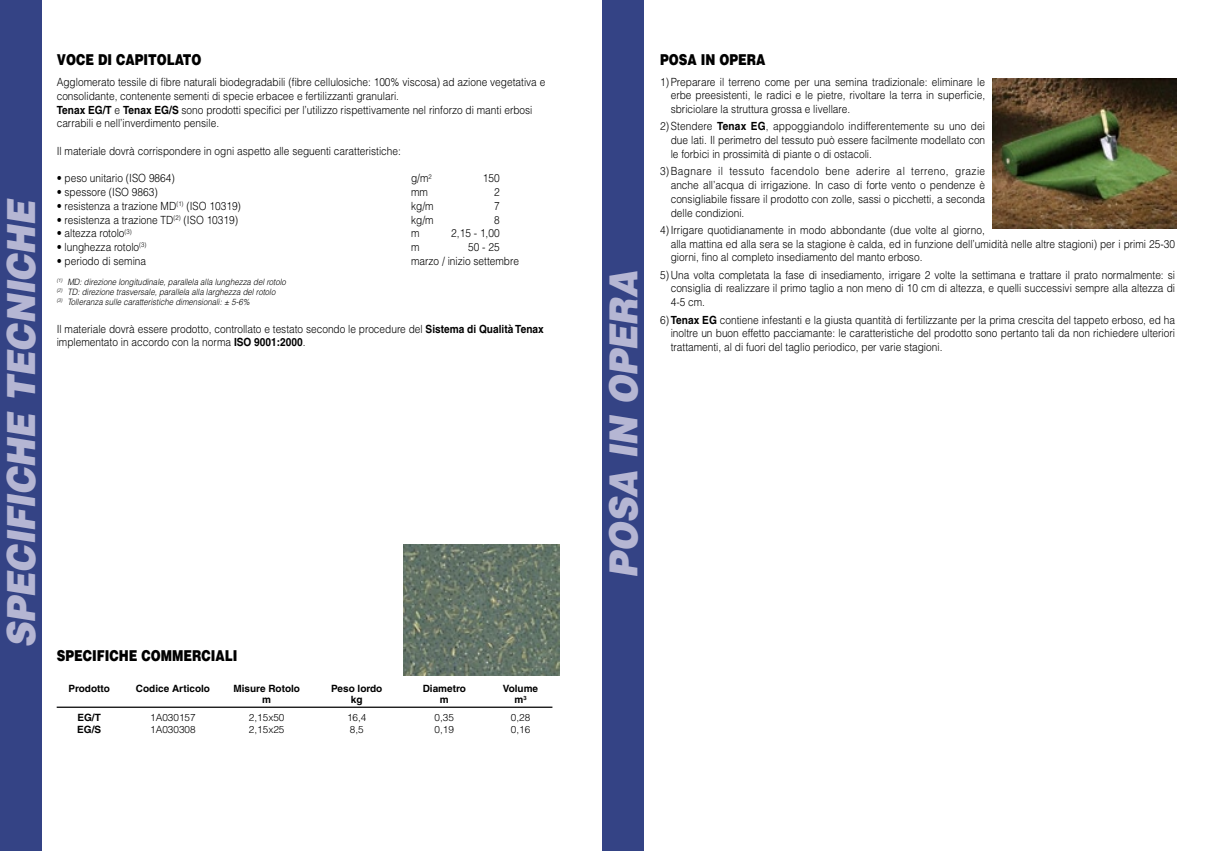
<style>
.page{position:relative;width:1205px;height:851px;background:#fff}
.page>*{position:absolute;margin:0;border:0;box-sizing:border-box;transform-origin:0 0}
.bandablu{font:italic 900 38.75px "Helvetica";color:#b5b6d3;scale:.9 1}
.titolo_maiuscolo{font:900 15px "Helvetica";color:#000;scale:.8 1}
.testo_normale{font:900 15px "Helvetica";color:#000;scale:.8 1}
.punti_numerati{font:300 11.25px/13.8px "Helvetica";color:#000;text-align:justify;scale:.9 1}
.testo_normale-2{font:300 11.25px/13.8px "Helvetica";color:#000;scale:.9 1}
.punti{font:300 11.25px "Helvetica";color:#000;scale:.9 1}
.tabella_comemrciale_titolo{font:700 10px "Helvetica";color:#000}
.tabella_comemrciale_titolo-2{font:300 10px "Helvetica";color:#000}
.nota{font:italic 300 8.75px "Helvetica";color:#000;scale:.9 1}
.s1{font-weight:700}
</style>
<div class="page">
<div style="left:0;top:0;width:41px;height:850px;background:#344385"></div>
<div style="left:602px;top:0;width:42px;height:850px;background:#344385"></div>
<hr style="left:57px;top:706px;width:495px;height:1px;background:#000">
<img style="left:403px;top:544px;width:156px;height:131px">
<img style="left:992px;top:79px;width:184px;height:150px">
<p class="bandablu" style="left:-4px;top:648px;width:501px;rotate:-90deg">SPECIFICHE TECNICHE</p>
<p class="titolo_maiuscolo" style="left:57px;top:50px;width:183px">VOCE DI CAPITOLATO</p>
<p class="testo_normale-2" style="left:57px;top:75px;width:544px">Agglomerato tessile di fibre naturali biodegradabili (fibre cellulosiche: 100% viscosa) ad azione vegetativa e consolidante, contenente sementi di specie erbacee e fertilizzanti granulari.</p>
<p class="testo_normale-2" style="left:57px;top:103px;width:530px"><span class="s1">Tenax EG/T</span> e <span class="s1">Tenax EG/S</span> sono prodotti specifici per l’utilizzo rispettivamente nel rinforzo di manti erbosi carrabili e nell’inverdimento pensile.</p>
<p class="testo_normale-2" style="left:57px;top:144px;width:384px">Il materiale dovrà corrispondere in ogni aspetto alle seguenti caratteristiche:</p>
<p class="punti" style="left:57px;top:171px;width:133px">• peso unitario (ISO 9864)</p>
<p class="punti" style="left:411px;top:171px;width:25px">g/m<sup>2</sup></p>
<p class="punti" style="left:483px;top:171px;width:20px">150</p>
<p class="punti" style="left:57px;top:185px;width:114px">• spessore (ISO 9863)</p>
<p class="punti" style="left:411px;top:185px;width:20px">mm</p>
<p class="punti" style="left:494px;top:185px;width:8px">2</p>
<p class="punti" style="left:57px;top:199px;width:206px">• resistenza a trazione MD<sup>(1)</sup> (ISO 10319)</p>
<p class="punti" style="left:411px;top:199px;width:26px">kg/m</p>
<p class="punti" style="left:494px;top:199px;width:8px">7</p>
<p class="punti" style="left:57px;top:213px;width:203px">• resistenza a trazione TD<sup>(2)</sup> (ISO 10319)</p>
<p class="punti" style="left:411px;top:213px;width:26px">kg/m</p>
<p class="punti" style="left:494px;top:213px;width:8px">8</p>
<p class="punti" style="left:57px;top:226px;width:85px">• altezza rotolo<sup>(3)</sup></p>
<p class="punti" style="left:411px;top:226px;width:11px">m</p>
<p class="punti" style="left:451px;top:226px;width:55px">2,15 - 1,00</p>
<p class="punti" style="left:57px;top:240px;width:101px">• lunghezza rotolo<sup>(3)</sup></p>
<p class="punti" style="left:411px;top:240px;width:11px">m</p>
<p class="punti" style="left:468px;top:240px;width:37px">50 - 25</p>
<p class="punti" style="left:57px;top:254px;width:101px">• periodo di semina</p>
<p class="punti" style="left:411px;top:254px;width:121px">marzo / inizio settembre</p>
<p class="nota" style="left:57px;top:276px;width:256px"><sup>(1)</sup> MD: direzione longitudinale, parallela alla lunghezza del rotolo</p>
<p class="nota" style="left:57px;top:286px;width:244px"><sup>(2)</sup> TD: direzione trasversale, parallela alla larghezza del rotolo</p>
<p class="nota" style="left:57px;top:296px;width:216px"><sup>(3)</sup> Tolleranza sulle caratteristiche dimensionali: ± 5-6%</p>
<p class="testo_normale-2" style="left:57px;top:321px;width:543px">Il materiale dovrà essere prodotto, controllato e testato secondo le procedure del <span class="s1">Sistema di Qualità Tenax </span>implementato in accordo con la norma <span class="s1">ISO 9001:2000</span>.</p>
<p class="testo_normale" style="left:57px;top:645px;width:227px">SPECIFICHE COMMERCIALI</p>
<p class="tabella_comemrciale_titolo" style="left:68px;top:682px;width:43px">Prodotto</p>
<p class="tabella_comemrciale_titolo" style="left:136px;top:682px;width:76px">Codice Articolo</p>
<p class="tabella_comemrciale_titolo" style="left:233px;top:682px;width:68px">Misure Rotolo</p>
<p class="tabella_comemrciale_titolo" style="left:331px;top:682px;width:53px">Peso lordo</p>
<p class="tabella_comemrciale_titolo" style="left:423px;top:682px;width:45px">Diametro</p>
<p class="tabella_comemrciale_titolo" style="left:503px;top:682px;width:37px">Volume</p>
<p class="tabella_comemrciale_titolo" style="left:262px;top:693px;width:10px">m</p>
<p class="tabella_comemrciale_titolo" style="left:351px;top:693px;width:13px">kg</p>
<p class="tabella_comemrciale_titolo" style="left:440px;top:693px;width:10px">m</p>
<p class="tabella_comemrciale_titolo" style="left:514px;top:693px;width:14px">m<sup>3</sup></p>
<p class="tabella_comemrciale_titolo" style="left:78px;top:711px;width:25px">EG/T</p>
<p class="tabella_comemrciale_titolo-2" style="left:150px;top:711px;width:47px">1A030157</p>
<p class="tabella_comemrciale_titolo-2" style="left:249px;top:711px;width:37px">2,15x50</p>
<p class="tabella_comemrciale_titolo-2" style="left:347px;top:711px;width:21px">16,4</p>
<p class="tabella_comemrciale_titolo-2" style="left:434px;top:711px;width:21px">0,35</p>
<p class="tabella_comemrciale_titolo-2" style="left:511px;top:711px;width:21px">0,28</p>
<p class="tabella_comemrciale_titolo" style="left:77px;top:723px;width:25px">EG/S</p>
<p class="tabella_comemrciale_titolo-2" style="left:150px;top:722px;width:47px">1A030308</p>
<p class="tabella_comemrciale_titolo-2" style="left:249px;top:722px;width:37px">2,15x25</p>
<p class="tabella_comemrciale_titolo-2" style="left:350px;top:722px;width:15px">8,5</p>
<p class="tabella_comemrciale_titolo-2" style="left:434px;top:722px;width:21px">0,19</p>
<p class="tabella_comemrciale_titolo-2" style="left:511px;top:722px;width:21px">0,16</p>
<p class="bandablu" style="left:598px;top:577px;width:342px;rotate:-90deg">POSA IN OPERA</p>
<p class="titolo_maiuscolo" style="left:660px;top:50px;width:133px">POSA IN OPERA</p>
<p class="punti_numerati" style="left:671px;top:75px;width:351px;text-indent:-11px">1) Preparare il terreno come per una semina tradizionale: eliminare le erbe preesistenti, le radici e le pietre, rivoltare la terra in superficie, sbriciolare la struttura grossa e livellare.</p>
<p class="punti_numerati" style="left:671px;top:119px;width:351px;text-indent:-11px">2) Stendere <span class="s1">Tenax EG</span>, appoggiandolo indifferentemente su uno dei due lati. Il perimetro del tessuto può essere facilmente modellato con le forbici in prossimità di piante o di ostacoli.</p>
<p class="punti_numerati" style="left:671px;top:164px;width:351px;text-indent:-11px">3)Bagnare il tessuto facendolo bene aderire al terreno, grazie anche all’acqua di irrigazione. In caso di forte vento o pendenze è consigliabile fissare il prodotto con zolle, sassi o picchetti, a seconda delle condizioni.</p>
<p class="punti_numerati" style="left:671px;top:223px;width:562px;text-align:left;text-indent:-11px">4) Irrigare quotidianamente in modo abbondante (due volte al giorno,<br>alla mattina ed alla sera se la stagione è calda, ed in funzione dell’umidità nelle altre stagioni) per i primi 25-30 giorni, fino al completo insediamento del manto erboso.</p>
<p class="punti_numerati" style="left:671px;top:268px;width:562px;text-indent:-11px">5) Una volta completata la fase di insediamento, irrigare 2 volte la settimana e trattare il prato normalmente: si consiglia di realizzare il primo taglio a non meno di 10 cm di altezza, e quelli successivi sempre alla altezza di 4-5 cm.</p>
<p class="punti_numerati" style="left:671px;top:312px;width:562px;text-indent:-11px">6) <span class="s1">Tenax EG</span> contiene infestanti e la giusta quantità di fertilizzante per la prima crescita del tappeto erboso, ed ha inoltre un buon effetto pacciamante: le caratteristiche del prodotto sono pertanto tali da non richiedere ulteriori trattamenti, al di fuori del taglio periodico, per varie stagioni.</p>
</div>
